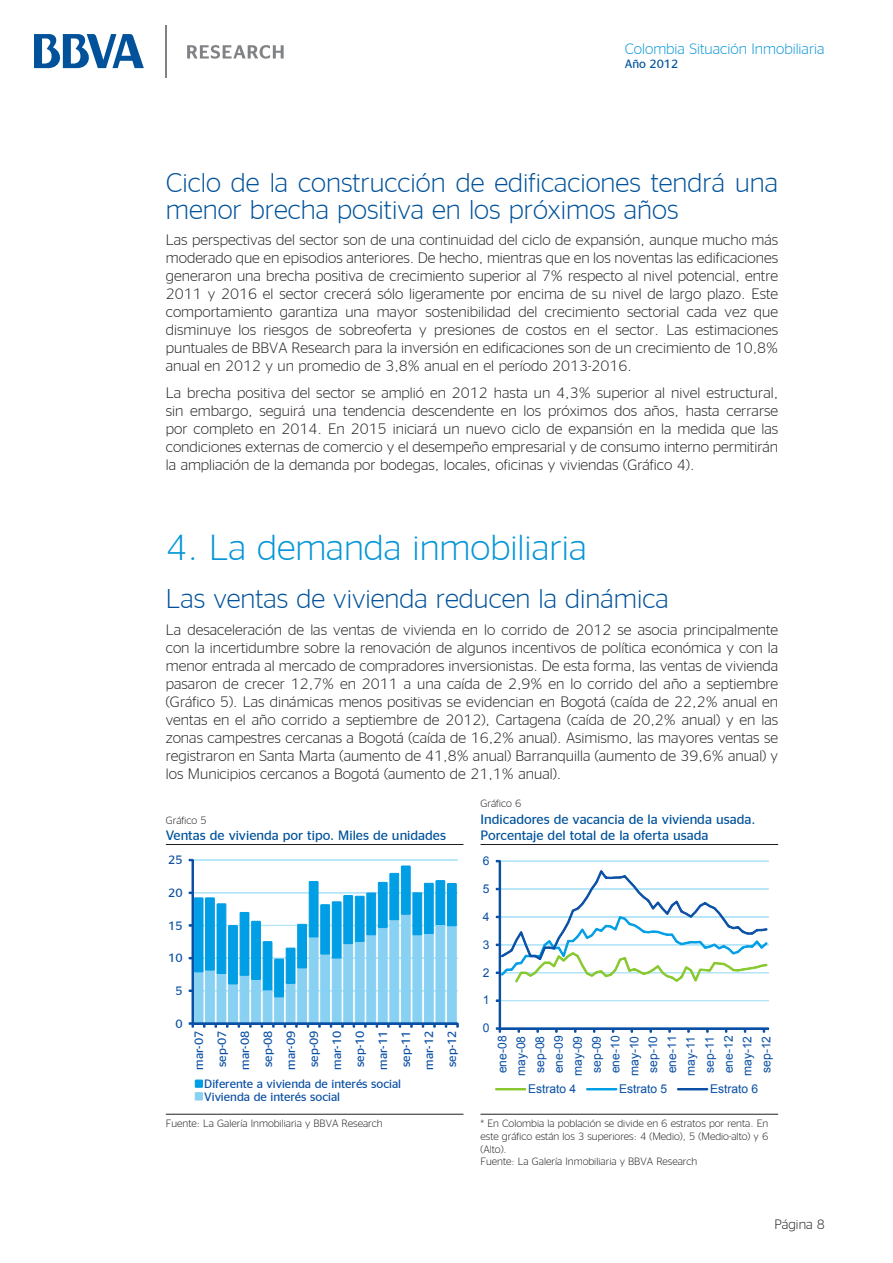
<style>
.page{position:relative;width:893px;height:1263px;background:#fff}
.page>*{position:absolute;margin:0;border:0;box-sizing:border-box;transform-origin:0 0}
.Título_Capítulo{font:300 36px "BBVA Office";color:#0696d7}
._1er_nivel{font:300 27px/27px "BBVA Office";color:#01529a}
.C__de_Texto{font:300 15px/18px "BBVA Office";color:#231f20;text-align:justify}
.t1{font:300 15px "BBVA Office";color:#0696d7}
.Tablas_-_2_titular{font:13.5px/16.2px "BBVA Office";color:#01529a}
.t2{font:300 13.5px "BBVA Office";color:#231f20}
.t3{font:12px/23px "BBVA Office";letter-spacing:-.005em;color:#094fa4;text-align:justify}
.t4{font:12px/18.9px "Arial";letter-spacing:-.005em;color:#094fa4;text-align:justify}
.t5{font:12px "BBVA Office";color:#01529a}
.Tablas_-_5_fuente{font:300 10.5px/12.6px "BBVA Office";color:#231f20}
.Num_graf{font:300 10.5px "BBVA Office";color:#231f20}
</style>
<div class="page">
<svg style="left:187px;top:45px;width:97px;height:14px"></svg>
<svg style="left:34px;top:34px;width:110px;height:34px"></svg>
<hr style="left:165px;top:25px;width:2px;height:52px;background:#808285">
<hr style="left:166px;top:844px;width:297px;height:1px;background:#231f20">
<hr style="left:480px;top:844px;width:298px;height:1px;background:#231f20">
<svg style="left:189px;top:859px;width:269px;height:168px"></svg>
<svg style="left:195px;top:1080px;width:8px;height:20px"></svg>
<hr style="left:500px;top:1000px;width:269px;height:1px;background:#b5e5f9">
<hr style="left:500px;top:972px;width:269px;height:1px;background:#b5e5f9">
<div style="left:500px;top:944px;width:269px;height:1px;background:#b5e5f9;border:1px solid #b5e5f9"></div>
<div style="left:500px;top:917px;width:269px;height:1px;background:#b5e5f9;border:1px solid #b5e5f9"></div>
<hr style="left:500px;top:889px;width:269px;height:1px;background:#b5e5f9">
<hr style="left:500px;top:861px;width:269px;height:1px;background:#b5e5f9">
<div style="left:499px;top:861px;width:2px;height:168px;border:1px solid #094fa4"></div>
<div style="left:500px;top:1028px;width:269px;height:1px;border:1px solid #094fa4"></div>
<svg style="left:496px;top:1028px;width:5px;height:4px"></svg>
<svg style="left:496px;top:870px;width:271px;height:112px"></svg>
<div style="left:495px;top:1088px;width:31px;height:2px;border:1px solid #86c82d"></div>
<div style="left:586px;top:1088px;width:31px;height:2px;border:1px solid #009ee5"></div>
<div style="left:677px;top:1088px;width:31px;height:2px;border:1px solid #094fa4"></div>
<hr style="left:166px;top:1114px;width:297px;height:1px;background:#231f20">
<hr style="left:480px;top:1114px;width:298px;height:1px;background:#231f20">
<p class="t1" style="left:625px;top:40px;width:201px">Colombia Situación Inmobiliaria</p>
<p class="t5" style="left:625px;top:57px;width:55px">Año 2012</p>
<p class="_1er_nivel" style="left:166px;top:168px;width:614px">Ciclo de la construcción de edificaciones tendrá una menor brecha positiva en los próximos años</p>
<p class="C__de_Texto" style="left:166px;top:231px;width:614px">Las perspectivas del sector son de una continuidad del ciclo de expansión, aunque mucho más moderado que en episodios anteriores. De hecho, mientras que en los noventas las edificaciones generaron una brecha positiva de crecimiento superior al 7% respecto al nivel potencial, entre 2011 y 2016 el sector crecerá sólo ligeramente por encima de su nivel de largo plazo. Este comportamiento garantiza una mayor sostenibilidad del crecimiento sectorial cada vez que disminuye los riesgos de sobreoferta y presiones de costos en el sector. Las estimaciones puntuales de BBVA Research para la inversión en edificaciones son de un crecimiento de 10,8% anual en 2012 y un promedio de 3,8% anual en el período 2013-2016.</p>
<p class="C__de_Texto" style="left:166px;top:383px;width:614px">La brecha positiva del sector se amplió en 2012 hasta un 4,3% superior al nivel estructural, sin embargo, seguirá una tendencia descendente en los próximos dos años, hasta cerrarse por completo en 2014. En 2015 iniciará un nuevo ciclo de expansión en la medida que las condiciones externas de comercio y el desempeño empresarial y de consumo interno permitirán la ampliación de la demanda por bodegas, locales, oficinas y viviendas (Gráfico 4).</p>
<p class="Título_Capítulo" style="left:166px;top:527px;width:422px">4. La demanda inmobiliaria</p>
<p class="_1er_nivel" style="left:166px;top:585px;width:504px">Las ventas de vivienda reducen la dinámica</p>
<p class="C__de_Texto" style="left:166px;top:620px;width:614px">La desaceleración de las ventas de vivienda en lo corrido de 2012 se asocia principalmente con la incertidumbre sobre la renovación de algunos incentivos de política económica y con la menor entrada al mercado de compradores inversionistas. De esta forma, las ventas de vivienda pasaron de crecer 12,7% en 2011 a una caída de 2,9% en lo corrido del año a septiembre (Gráfico 5). Las dinámicas menos positivas se evidencian en Bogotá (caída de 22,2% anual en ventas en el año corrido a septiembre de 2012), Cartagena (caída de 20,2% anual) y en las zonas campestres cercanas a Bogotá (caída de 16,2% anual). Asimismo, las mayores ventas se registraron en Santa Marta (aumento de 41,8% anual) Barranquilla (aumento de 39,6% anual) y los Municipios cercanos a Bogotá (aumento de 21,1% anual).</p>
<p class="Num_graf" style="left:166px;top:814px;width:43px">Gráfico 5</p>
<p class="Tablas_-_2_titular" style="left:166px;top:827px;width:282px">Ventas de vivienda por tipo. Miles de unidades</p>
<p class="Num_graf" style="left:480px;top:798px;width:43px">Gráfico 6</p>
<p class="Tablas_-_2_titular" style="left:480px;top:810px;width:276px">Indicadores de vacancia de la vivienda usada.<br>Porcentaje del total de la oferta usada</p>
<p class="t3" style="left:168px;top:848px;width:16px">25</p>
<p class="t3" style="left:168px;top:881px;width:16px">20</p>
<p class="t3" style="left:168px;top:914px;width:16px">15</p>
<p class="t3" style="left:168px;top:946px;width:16px">10</p>
<p class="t3" style="left:175px;top:979px;width:9px">5</p>
<p class="t3" style="left:175px;top:1012px;width:9px">0</p>
<p class="t3" style="left:187px;top:1069px;width:40px;rotate:-90deg">mar-07 sep-07 mar-08 sep-08 mar-09 sep-09 mar-10 sep-10 mar-11 sep-11 mar-12 sep-12</p>
<p class="t3" style="left:204px;top:1077px;width:198px;line-height:12.6px">Diferente a vivienda de interés social<br>Vivienda de interés social</p>
<p class="t4" style="left:483px;top:851px;width:8px">6</p>
<p class="t4" style="left:483px;top:879px;width:8px">5</p>
<p class="t4" style="left:483px;top:907px;width:8px">4</p>
<p class="t4" style="left:483px;top:935px;width:8px">3</p>
<p class="t4" style="left:483px;top:963px;width:8px">2</p>
<p class="t4" style="left:483px;top:991px;width:8px">1</p>
<p class="t4" style="left:483px;top:1019px;width:8px">0</p>
<p class="t4" style="left:493px;top:1076px;width:42px;rotate:-90deg">ene-08 may-08 sep-08 ene-09 may-09 sep-09 ene-10 may-10 sep-10 ene-11 may-11 sep-11 ene-12 may-12 sep-12</p>
<p class="t4" style="left:528px;top:1079px;width:50px">Estrato 4</p>
<p class="t4" style="left:619px;top:1079px;width:50px">Estrato 5</p>
<p class="t4" style="left:710px;top:1079px;width:50px">Estrato 6</p>
<p class="Tablas_-_5_fuente" style="left:166px;top:1117px;width:218px">Fuente: La Galería Inmobiliaria y BBVA Research</p>
<p class="Tablas_-_5_fuente" style="left:480px;top:1117px;width:289px">* En Colombia la población se divide en 6 estratos por renta. En este gráfico están los 3 superiores: 4 (Medio), 5 (Medio-alto) y 6 (Alto).<br>Fuente: La Galería Inmobiliaria y BBVA Research</p>
<p class="t2" style="left:774px;top:1217px;width:52px">Página 8</p>
</div>
